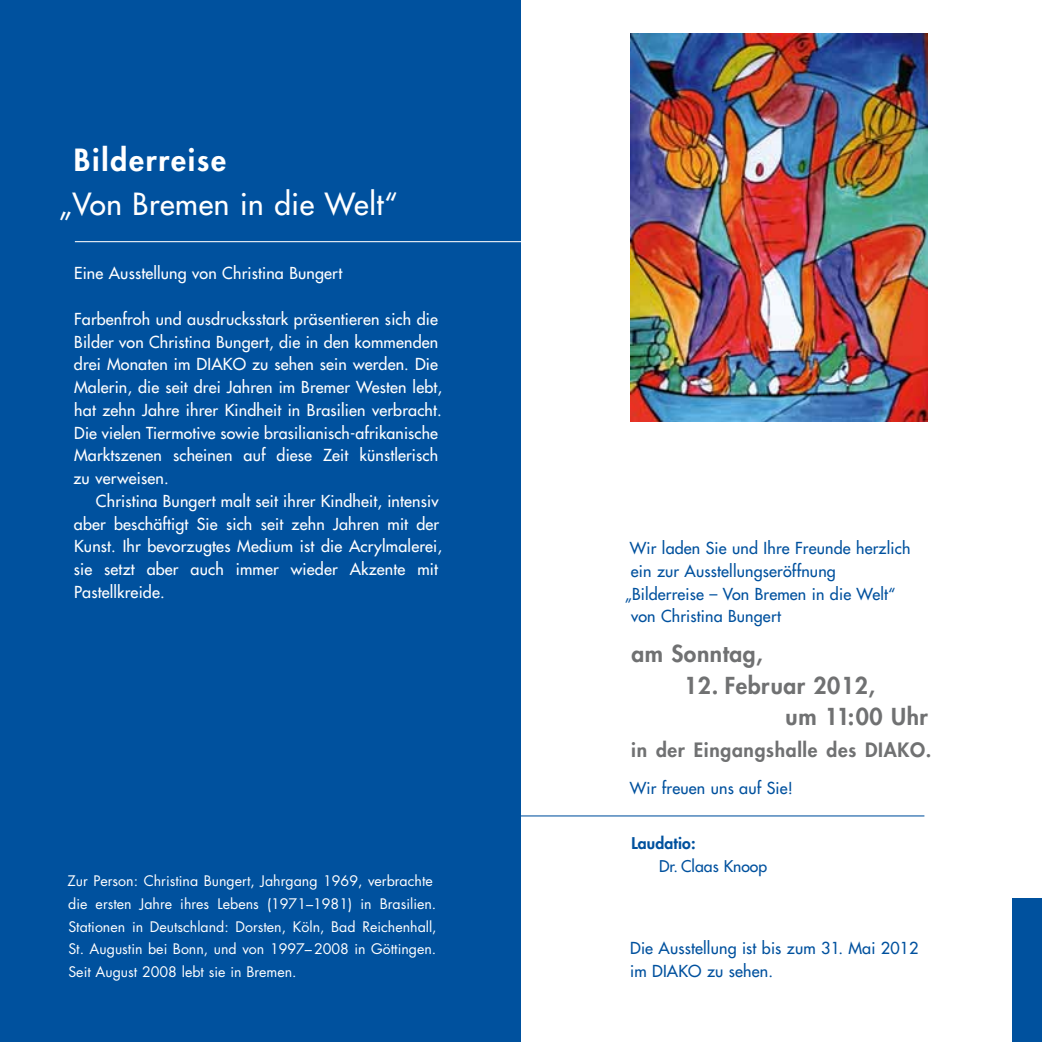
<style>
.page{position:relative;width:1042px;height:1042px;background:#fff}
.page>*{position:absolute;margin:0;border:0;box-sizing:border-box;transform-origin:0 0}
.t1{font:29.75px "Futura";letter-spacing:.02em;color:#fff}
.t2{font:800 29.75px "Futura";letter-spacing:.06em;color:#fff}
.t3{font:800 22.75px/31.5px "Futura";letter-spacing:.025em;color:#707172}
.t4{font:800 19.25px "Futura";letter-spacing:.035em;color:#707172}
.t5{font:16.1px/22.8px "Futura";letter-spacing:.01em;color:#fff}
.t6{font:16.1px/22.8px "Futura";letter-spacing:.01em;color:#00519e}
.t7{font:15.75px "Futura";color:#00519e}
.t8{font:800 15.75px "Futura";letter-spacing:.01em;color:#00519e}
.t9{font:14.17px/22.8px "Futura";color:#fff}
</style>
<div class="page">
<div style="left:0;top:0;width:521px;height:1042px;background:#00519e"></div>
<hr style="left:494px;top:815px;width:430px;height:1px;background:#00519e">
<div style="left:1012px;top:898px;width:30px;height:144px;background:#00519e"></div>
<hr style="left:75px;top:241px;width:452px;height:1px;background:#fff">
<img style="left:630px;top:34px;width:298px;height:388px">
<h1 class="t2" style="left:74px;top:140px;width:154px">Bilderreise</h1>
<h1 class="t1" style="left:59px;top:184px;width:340px">„Von Bremen in die Welt“</h1>
<p class="t5" style="left:74px;top:262px;width:270px">Eine Ausstellung von Christina Bungert</p>
<p class="t5" style="left:74px;top:307px;width:370px">Farbenfroh und ausdrucksstark präsentieren sich die Bilder von Christina Bungert, die in den kommenden drei Monaten im DIAKO zu sehen sein werden. Die Malerin, die seit drei Jahren im Bremer Westen lebt, hat zehn Jahre ihrer Kindheit in Brasilien verbracht.<br>Die vielen Tiermotive sowie brasilianisch-afrikanische Marktszenen scheinen auf diese Zeit künstlerisch zu verweisen.</p>
<p class="t5" style="left:74px;top:489px;width:370px;text-indent:22px">Christina Bungert malt seit ihrer Kindheit, intensiv aber beschäftigt Sie sich seit zehn Jahren mit der Kunst. Ihr bevorzugtes Medium ist die Acrylmalerei, sie setzt aber auch immer wieder Akzente mit Pastellkreide.</p>
<p class="t9" style="left:67px;top:869px;width:371px">Zur Person: Christina Bungert, Jahrgang 1969, verbrachte die ersten Jahre ihres Lebens (1971–1981) in Brasilien.<br>Stationen in Deutschland: Dorsten, Köln, Bad Reichenhall, St. Augustin bei Bonn, und von 1997–2008 in Göttingen.<br>Seit August 2008 lebt sie in Bremen.</p>
<p class="t6" style="left:630px;top:536px;width:282px">Wir laden Sie und Ihre Freunde herzlich</p>
<p class="t6" style="left:631px;top:559px;width:206px">ein zur Ausstellungseröffnung</p>
<p class="t6" style="left:625px;top:582px;width:272px">„Bilderreise – Von Bremen in die Welt“</p>
<p class="t6" style="left:631px;top:605px;width:151px">von Christina Bungert</p>
<h2 class="t3" style="left:631px;top:637px;width:133px">am Sonntag,</h2>
<h2 class="t3" style="left:785px;top:669px;width:144px;text-indent:-101px">12. Februar 2012,<br>um 11:00 Uhr</h2>
<p class="t4" style="left:631px;top:737px;width:302px">in der Eingangshalle des DIAKO.</p>
<p class="t6" style="left:630px;top:777px;width:164px">Wir freuen uns auf Sie!</p>
<p class="t8" style="left:631px;top:833px;width:66px">Laudatio:</p>
<p class="t7" style="left:659px;top:856px;width:110px">Dr. Claas Knoop</p>
<p class="t6" style="left:630px;top:937px;width:290px">Die Ausstellung ist bis zum 31. Mai 2012 im DIAKO zu sehen.</p>
</div>
